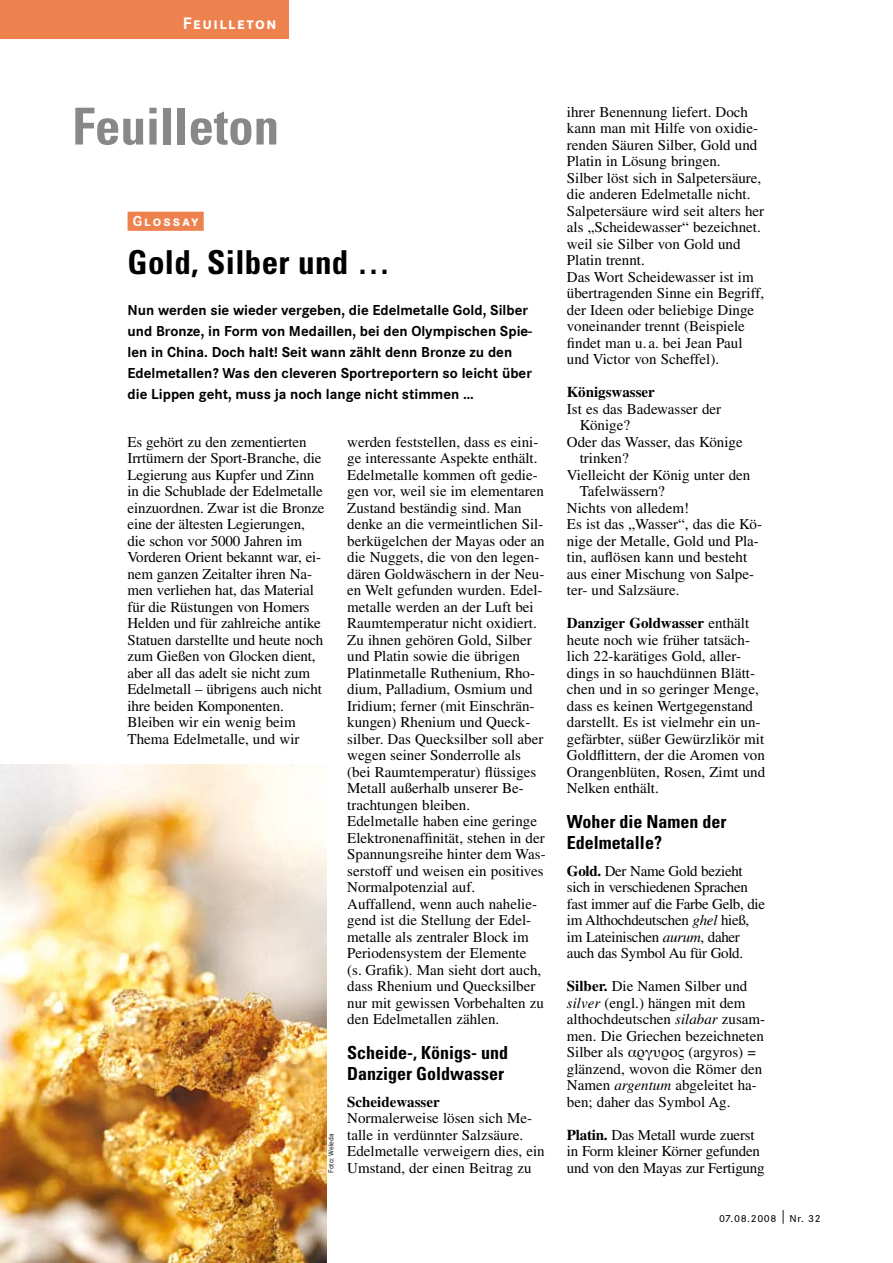
<style>
.page{position:relative;width:893px;height:1263px;background:#fff}
.page>*{position:absolute;margin:0;border:0;box-sizing:border-box;transform-origin:0 0}
.t1{font:700 condensed 51px "Univers LT Std";color:#878889}
.t2{font:700 condensed 33px "Univers LT Std";letter-spacing:.01em;color:#000}
.t3{font:700 condensed 18px/21px "Univers LT Std";color:#000}
.t4{font:700 17.25px "Corporate SSCTOT";letter-spacing:.085em;color:#fff}
.t5{font:15px/16.5px "Times LT Std";color:#000}
.t6{font:700 15px/21px "Corporate STOT";color:#000}
.t7{font:15px/16.5px "Times LT Std";letter-spacing:-.02em;color:#000}
.t8{font:700 15px "Times LT Std";color:#000}
.t9{font:700 15px "Corporate SSCTOTDAZ";letter-spacing:.135em;color:#fff}
.t10{font:500 10.5px "Corporate STOT";letter-spacing:.055em;color:#000;scale:1.06 1}
.t11{font:7.5px "Corporate STOT";letter-spacing:-.005em;color:#000}
.s1{font-weight:700}
.s2{font-style:italic}
.s3{font-weight:300;font-size:16.5px}
</style>
<div class="page">
<div style="left:0;top:0;width:289px;height:38px;background:#ee824f"></div>
<div style="left:128px;top:212px;width:76px;height:19px;background:#ee824f"></div>
<img style="left:0;top:764px;width:326px;height:499px">
<p class="t4" style="left:183px;top:13px;width:95px">Feuilleton</p>
<h1 class="t1" style="left:72px;top:95px;width:208px">Feuilleton</h1>
<p class="t9" style="left:133px;top:212px;width:67px">Glossay</p>
<h2 class="t2" style="left:128px;top:242px;width:264px">Gold, Silber und …</h2>
<p class="t6" style="left:128px;top:300px;width:406px">Nun werden sie wieder vergeben, die Edelmetalle Gold, Silber und Bronze, in Form von Medaillen, bei den Olympischen Spie&shy;len in China. Doch halt! Seit wann zählt denn Bronze zu den Edelmetallen? Was den cleveren Sportreportern so leicht über die Lippen geht, muss ja noch lange nicht stimmen …</p>
<p class="t5" style="left:128px;top:434px;width:199px">Es gehört zu den zementierten<br>Irrtümern der Sport-Branche, die<br>Legierung aus Kupfer und Zinn in die Schublade der Edelmetalle einzuordnen. Zwar ist die Bronze eine der ältesten Legierungen, die schon vor 5000 Jahren im<br>Vorderen Orient bekannt war, ei&shy;nem ganzen Zeitalter ihren Na&shy;men verliehen hat, das Material für die Rüstungen von Homers<br>Helden und für zahlreiche antike<br>Statuen darstellte und heute noch zum Gießen von Glocken dient, aber all das adelt sie nicht zum<br>Edelmetall – übrigens auch nicht ihre beiden Komponenten.<br>Bleiben wir ein wenig beim<br>Thema Edelmetalle, und wir</p>
<p class="t5" style="left:347px;top:434px;width:199px">werden feststellen, dass es eini&shy;ge interessante Aspekte enthält.<br>Edelmetalle kommen oft gedie&shy;gen vor, weil sie im elementaren<br>Zustand beständig sind. Man denke an die vermeintlichen Sil&shy;berkügelchen der Mayas oder an die Nuggets, die von den legen&shy;dären Goldwäschern in der Neu&shy;en Welt gefunden wurden. Edel&shy;metalle werden an der Luft bei<br>Raumtemperatur nicht oxidiert.<br>Zu ihnen gehören Gold, Silber und Platin sowie die übrigen<br>Platinmetalle Ruthenium, Rho&shy;dium, Palladium, Osmium und<br>Iridium; ferner (mit Einschrän&shy;kungen) Rhenium und Queck&shy;silber. Das Quecksilber soll aber wegen seiner Sonderrolle als (bei Raumtemperatur) flüssiges<br>Metall außerhalb unserer Be&shy;trachtungen bleiben.<br>Edelmetalle haben eine geringe<br>Elektronenaffinität, stehen in der<br>Spannungsreihe hinter dem Was&shy;serstoff und weisen ein positives<br>Normalpotenzial auf.<br>Auffallend, wenn auch nahelie&shy;gend ist die Stellung der Edel&shy;metalle als zentraler Block im<br>Periodensystem der Elemente<br>(s. Grafik). Man sieht dort auch, dass Rhenium und Quecksilber nur mit gewissen Vorbehalten zu den Edelmetallen zählen.</p>
<p class="t3" style="left:347px;top:1042px;width:162px">Scheide-, Königs- und<br>Danziger Goldwasser</p>
<p class="t8" style="left:347px;top:1091px;width:94px">Scheidewasser</p>
<p class="t5" style="left:347px;top:1110px;width:199px">Normalerweise lösen sich Me&shy;talle in verdünnter Salzsäure.<br>Edelmetalle verweigern dies, ein<br>Umstand, der einen Beitrag zu</p>
<p class="t11" style="left:327px;top:1173px;width:41px;rotate:-90deg">Foto: Weleda</p>
<p class="t5" style="left:567px;top:104px;width:199px">ihrer Benennung liefert. Doch kann man mit Hilfe von oxidie&shy;renden Säuren Silber, Gold und<br>Platin in Lösung bringen.<br>Silber löst sich in Salpetersäure, die anderen Edelmetalle nicht.<br>Salpetersäure wird seit alters her als „Scheidewasser“ bezeichnet. weil sie Silber von Gold und<br>Platin trennt.<br>Das Wort Scheidewasser ist im übertragenden Sinne ein Begriff, der Ideen oder beliebige Dinge voneinander trennt (Beispiele findet man u. a. bei Jean Paul und Victor von Scheffel).</p>
<p class="t8" style="left:567px;top:382px;width:89px">Königswasser</p>
<p class="t5" style="left:567px;top:401px;width:156px">Ist es das Badewasser der</p>
<p class="t5" style="left:580px;top:417px;width:52px">Könige?</p>
<p class="t5" style="left:567px;top:434px;width:177px">Oder das Wasser, das Könige</p>
<p class="t5" style="left:580px;top:450px;width:51px">trinken?</p>
<p class="t5" style="left:567px;top:467px;width:185px">Vielleicht der König unter den</p>
<p class="t5" style="left:580px;top:483px;width:87px">Tafelwässern?</p>
<p class="t5" style="left:567px;top:500px;width:124px">Nichts von alledem!</p>
<p class="t5" style="left:567px;top:516px;width:197px">Es ist das „Wasser“, das die Kö-</p>
<p class="t5" style="left:567px;top:533px;width:193px">nige der Metalle, Gold und Pla-</p>
<p class="t5" style="left:567px;top:549px;width:182px">tin, auflösen kann und besteht</p>
<p class="t5" style="left:567px;top:566px;width:189px">aus einer Mischung von Salpe-</p>
<p class="t5" style="left:567px;top:582px;width:114px">ter- und Salzsäure.</p>
<p class="t5" style="left:567px;top:615px;width:200px"><span class="s1">Danziger Goldwasser</span> enthält heute noch wie früher tatsäch&shy;lich 22-karätiges Gold, aller&shy;dings in so hauchdünnen Blätt&shy;chen und in so geringer Menge, dass es keinen Wertgegenstand darstellt. Es ist vielmehr ein un&shy;gefärbter, süßer Gewürzlikör mit<br>Goldflittern, der die Aromen von<br>Orangenblüten, Rosen, Zimt und<br>Nelken enthält.</p>
<p class="t3" style="left:567px;top:811px;width:161px">Woher die Namen der<br>Edelmetalle?</p>
<p class="t7" style="left:567px;top:863px;width:200px"><span class="s1">Gold.</span> Der Name Gold bezieht sich in verschiedenen Sprachen fast immer auf die Farbe Gelb, die im Althochdeutschen <span class="s2">ghel</span> hieß, im Lateinischen <span class="s2">aurum</span>, daher auch das Symbol Au für Gold.</p>
<p class="t5" style="left:567px;top:978px;width:200px"><span class="s1">Silber.</span> Die Namen Silber und <span class="s2">silver</span> (engl.) hängen mit dem althochdeutschen <span class="s2">silabar</span> zusam&shy;men. Die Griechen bezeichneten<br>Silber als αργυρος (argyros) = glänzend, wovon die Römer den<br>Namen <span class="s2">argentum</span> abgeleitet ha&shy;ben; daher das Symbol Ag.</p>
<p class="t5" style="left:567px;top:1127px;width:199px"><span class="s1">Platin.</span> Das Metall wurde zuerst in Form kleiner Körner gefunden und von den Mayas zur Fertigung</p>
<p class="t10" style="left:719px;top:1213px;width:97px">07.08.2008 <span class="s3">|</span> Nr. 32</p>
</div>
